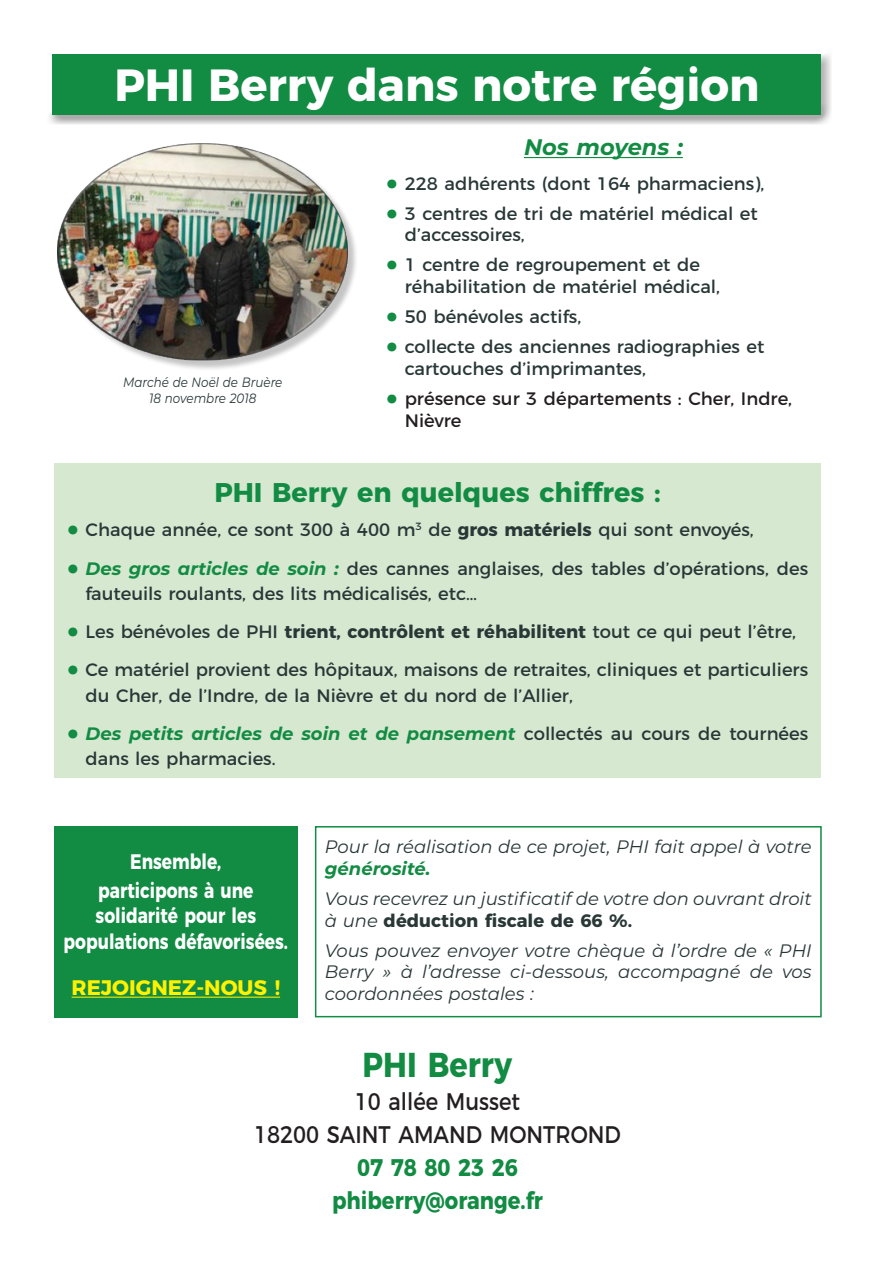
<style>
.page{position:relative;width:893px;height:1263px;background:#fff}
.page>*{position:absolute;margin:0;border:0;box-sizing:border-box;transform-origin:0 0}
.t1{font:700 45px "Montserrat";color:#fff}
.t2{font:700 34.5px "Montserrat";color:#128b43;scale:.88 1}
.t3{font:700 27px "Montserrat";color:#128b43}
.t4{font:24px/33px "Montserrat";color:#231f20;text-align:center;scale:.88 1}
.t5{font:700 24px/33px "Montserrat";color:#128b43;text-align:center;scale:.88 1}
.t6{font:italic 700 22.5px "Montserrat";color:#128b43}
.t7{font:700 21px/29.4px "Montserrat";color:#fff;text-align:center;scale:.81 1}
.t8{font:700 21px "Montserrat";color:#fff101}
.t9{font:18px/25.5px "Montserrat";color:#293737}
.t10{font:italic 18px/21.6px "Montserrat";color:#293737}
.t11{font:18px/21.6px "Montserrat";color:#231f20}
.t12{font:italic 700 18px "Montserrat";color:#128b43}
.t13{font:italic 13.5px/16.2px "Montserrat";color:#293737;text-align:center;scale:.88 1}
.s1{font-family:"Newspaper Pi BT";color:#128b43}
.s2{font-weight:700}
.s3{font-weight:700;font-style:italic;color:#128b43}
.s4{font-weight:700;font-style:normal}
</style>
<div class="page">
<div style="left:44px;top:46px;width:788px;height:79px;background:#231f20;opacity:.38"></div>
<div style="left:53px;top:54px;width:768px;height:60px;background:#128b43"></div>
<div style="left:54px;top:463px;width:767px;height:315px;background:#d6e8d0"></div>
<hr style="left:524px;top:157px;width:159px;height:1px;background:#128b43">
<div style="left:60px;top:145px;width:298px;height:226px;background:#231f20;opacity:.26"></div>
<img style="left:57px;top:143px;width:296px;height:221px">
<div style="left:54px;top:826px;width:244px;height:191px;background:#128b43"></div>
<hr style="left:72px;top:997px;width:208px;height:1px;background:#fff101">
<div style="left:315px;top:826px;width:507px;height:191px;border:2px solid #128b43"></div>
<h1 class="t1" style="left:114px;top:48px;width:647px">PHI Berry dans notre région</h1>
<p class="t13" style="left:123px;top:373px;width:183px">Marché de Noël de Bruère<br>18 novembre 2018</p>
<p class="t6" style="left:524px;top:131px;width:160px">Nos moyens :</p>
<p class="t9" style="left:386px;top:169px;width:380px"><span class="s1">•</span> 228 adhérents (dont 164 pharmaciens),</p>
<p class="t9" style="left:405px;top:201px;width:354px;line-height:21.6px;text-indent:-19px"><span class="s1">•</span> 3 centres de tri de matériel médical et d’accessoires,</p>
<p class="t9" style="left:405px;top:253px;width:317px;line-height:21.6px;text-indent:-19px"><span class="s1">•</span> 1 centre de regroupement et de réhabilitation de matériel médical,</p>
<p class="t9" style="left:386px;top:303px;width:197px"><span class="s1">•</span> 50 bénévoles actifs,</p>
<p class="t9" style="left:405px;top:335px;width:361px;line-height:21.6px;text-indent:-19px"><span class="s1">•</span> collecte des anciennes radiographies et cartouches d’imprimantes,</p>
<p class="t11" style="left:405px;top:386px;width:389px;text-indent:-19px"><span class="s1">•</span> présence sur 3 départements : Cher, Indre,<br>Nièvre</p>
<h3 class="t3" style="left:214px;top:471px;width:448px">PHI Berry en quelques chiffres :</h3>
<p class="t9" style="left:67px;top:516px;width:689px"><span class="s1">•</span> Chaque année, ce sont 300 à 400 m<sup>3</sup> de <span class="s2">gros matériels</span> qui sont envoyés,</p>
<p class="t9" style="left:86px;top:554px;width:724px;text-indent:-19px"><span class="s1">•</span> <span class="s3">Des gros articles de soin :</span> des cannes anglaises, des tables d’opérations, des fauteuils roulants, des lits médicalisés, etc…</p>
<p class="t9" style="left:67px;top:618px;width:731px"><span class="s1">•</span> Les bénévoles de PHI <span class="s2">trient, contrôlent et réhabilitent</span> tout ce qui peut l’être,</p>
<p class="t9" style="left:86px;top:656px;width:724px;text-indent:-19px"><span class="s1">•</span> Ce matériel provient des hôpitaux, maisons de retraites, cliniques et particuliers du Cher, de l’Indre, de la Nièvre et du nord de l’Allier,</p>
<p class="t9" style="left:86px;top:719px;width:724px;text-indent:-19px"><span class="s1">•</span> <span class="s3">Des petits articles de soin et de pansement</span> collectés au cours de tournées dans les pharmacies.</p>
<p class="t7" style="left:98px;top:845px;width:193px">Ensemble, participons à une</p>
<p class="t7" style="left:64px;top:902px;width:279px;line-height:25.2px">solidarité pour les populations défavorisées.</p>
<p class="t8" style="left:72px;top:970px;width:210px">REJOIGNEZ-NOUS !</p>
<p class="t10" style="left:325px;top:836px;width:488px">Pour la réalisation de ce projet, PHI fait appel à votre</p>
<p class="t12" style="left:325px;top:856px;width:107px">générosité.</p>
<p class="t10" style="left:325px;top:887px;width:488px">Vous recevrez un justificatif de votre don ouvrant droit à une <span class="s4">déduction fiscale de 66 %.</span></p>
<p class="t10" style="left:325px;top:939px;width:488px;text-align:justify">Vous pouvez envoyer votre chèque à l’ordre de « PHI Berry » à l’adresse ci-dessous, accompagné de vos coordonnées postales :</p>
<h2 class="t2" style="left:363px;top:1036px;width:172px">PHI Berry</h2>
<h3 class="t4" style="left:254px;top:1083px;width:418px">10 allée Musset<br>18200 SAINT AMAND MONTROND</h3>
<h3 class="t5" style="left:332px;top:1149px;width:241px">07 78 80 23 26 phiberry@orange.fr</h3>
</div>
